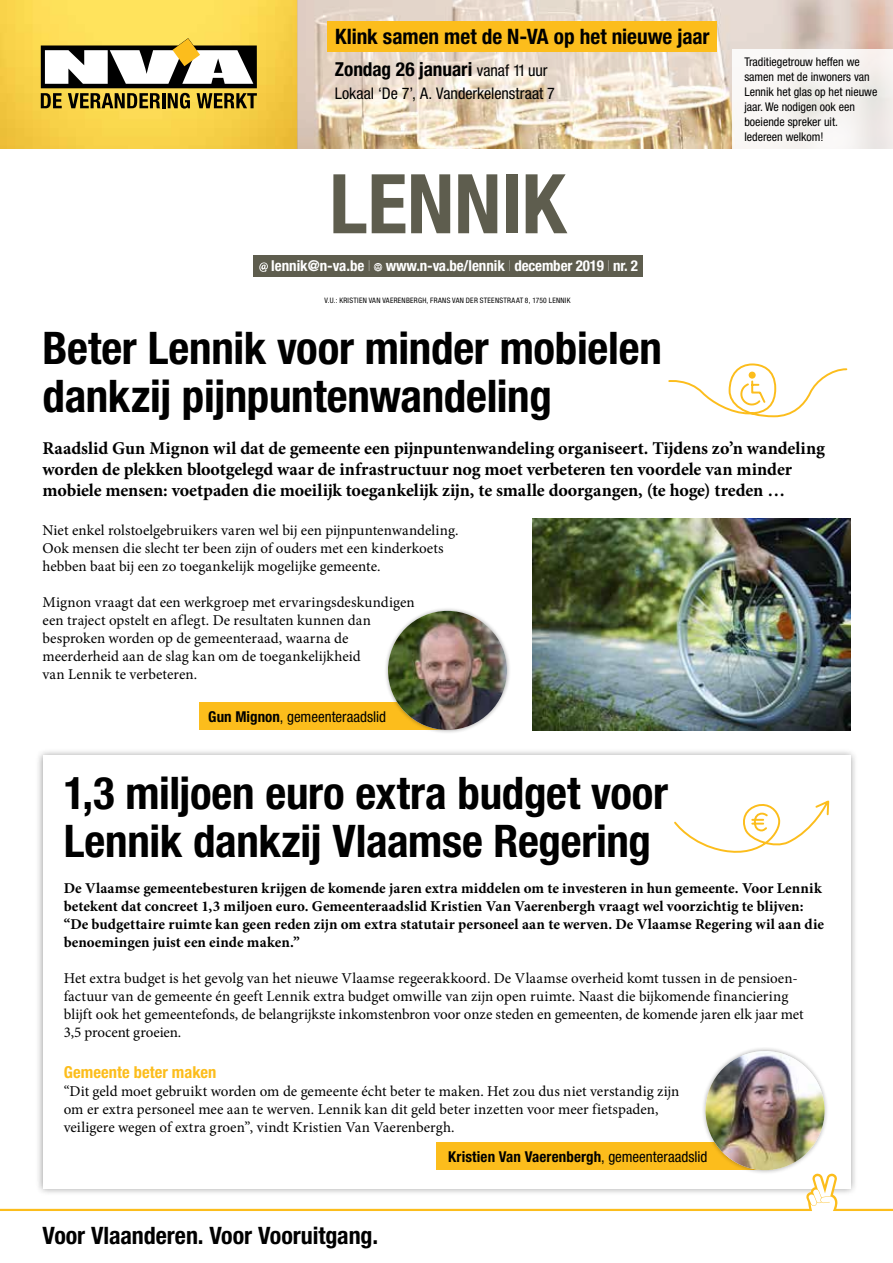
<style>
.page{position:relative;width:893px;height:1263px;background:#fff}
.page>*{position:absolute;margin:0;border:0;box-sizing:border-box;transform-origin:0 0}
.t1{font:700 condensed 82.5px "Helvetica Neue LT Std";letter-spacing:-.005em;color:#5e5d4e}
.t2{font:700 condensed 45px/48px "Helvetica Neue LT Std";letter-spacing:-.005em;color:#000}
.t3{font:700 condensed 24px "Helvetica Neue LT Std";letter-spacing:-.005em;color:#000}
.t4{font:700 condensed 21.3px "Helvetica Neue LT Std";color:#000}
.t5{font:700 condensed 19.35px "Helvetica Neue LT Std";letter-spacing:-.005em;color:#000}
.t6{font:700 18px/21px "Minion Pro";letter-spacing:-.005em;color:#000}
.t7{font:700 condensed 16.5px "Helvetica Neue LT Std";letter-spacing:.005em;color:#fcbd1c}
.t8{font:condensed 16.05px "Helvetica Neue LT Std";color:#000}
.t9{font:15px/18px "Minion Pro";color:#000}
.t10{font:700 15px/18px "Minion Pro";color:#000}
.t11{font:700 condensed 15px "Helvetica Neue LT Std";letter-spacing:-.01em;color:#fff}
.t12{font:700 condensed 15px "Helvetica Neue LT Std";letter-spacing:.005em;color:#000}
.t13{font:condensed 15px "Helvetica Neue LT Std";color:#000}
.t14{font:condensed 12px/15px "Helvetica Neue LT Std";color:#000}
.t15{font:condensed 7.5px "Helvetica Neue LT Std";letter-spacing:.035em;color:#000}
.s1{font-weight:400;font-size:16.05px}
.s2{font-weight:200}
.s3{font-weight:700}
.s4{font-weight:400}
</style>
<div class="page">
<div style="left:253px;top:255px;width:389px;height:21px;background:#5e5d4e"></div>
<svg style="left:259px;top:262px;width:9px;height:10px"></svg>
<svg style="left:374px;top:263px;width:8px;height:8px"></svg>
<img style="left:0;top:0;width:893px;height:149px">
<svg style="left:41px;top:38px;width:216px;height:71px"></svg>
<div style="left:327px;top:21px;width:390px;height:31px;background:#fcbd1c"></div>
<div style="left:732px;top:49px;width:161px;height:100px;background:linear-gradient(to right,#fbf9f8,#f0ecea)"></div>
<div style="left:35px;top:748px;width:823px;height:449px;background:#000;opacity:.4"></div>
<div style="left:43px;top:756px;width:807px;height:433px;background:#fff"></div>
<svg style="left:674px;top:800px;width:156px;height:53px"></svg>
<div style="left:436px;top:1142px;width:336px;height:28px;background:#fcbd1c"></div>
<div style="left:701px;top:1046px;width:128px;height:128px;background:#000;opacity:.3"></div>
<img style="left:705px;top:1051px;width:120px;height:119px;border-radius:60px">
<div style="left:200px;top:702px;width:243px;height:28px;background:#fcbd1c"></div>
<div style="left:384px;top:607px;width:127px;height:127px;background:#000;opacity:.3"></div>
<img style="left:388px;top:611px;width:119px;height:119px;border-radius:60px">
<img style="left:532px;top:518px;width:318px;height:212px">
<svg style="left:668px;top:363px;width:180px;height:55px"></svg>
<div style="left:749px;top:372px;width:7px;height:7px;border:2px solid #fcbd1c;border-radius:50%"></div>
<svg style="left:0;top:1173px;width:893px;height:38px"></svg>
<h3 class="t4" style="left:335px;top:24px;width:376px">Klink samen met de N-VA op het nieuwe jaar</h3>
<p class="t5" style="left:335px;top:58px;width:214px">Zondag 26 januari <span class="s1">vanaf 11 uur</span></p>
<p class="t8" style="left:335px;top:84px;width:221px">Lokaal ‘De 7’, A. Vanderkelenstraat 7</p>
<h1 class="t1" style="left:329px;top:154px;width:238px">LENNIK</h1>
<p class="t11" style="left:271px;top:257px;width:368px">lennik@n-va.be <span class="s2">I</span> www.n-va.be/lennik <span class="s2">I</span> december 2019 <span class="s2">I</span> nr. 2</p>
<p class="t15" style="left:325px;top:296px;width:247px">V.U.: KRISTIEN VAN VAERENBERGH, FRANS VAN DER STEENSTRAAT 8, 1750 LENNIK</p>
<p class="t14" style="left:744px;top:54px;width:135px">Traditiegetrouw heffen we samen met de inwoners van<br>Lennik het glas op het nieuwe jaar. We nodigen ook een boeiende spreker uit.<br>Iedereen welkom!</p>
<h2 class="t2" style="left:43px;top:323px;width:621px">Beter Lennik voor minder mobielen dankzij pijnpuntenwandeling</h2>
<p class="t6" style="left:43px;top:438px;width:784px">Raadslid Gun Mignon wil dat de gemeente een pijnpuntenwandeling organiseert. Tijdens zo’n wandeling worden de plekken blootgelegd waar de infrastructuur nog moet verbeteren ten voordele van minder mobiele mensen: voetpaden die moeilijk toegankelijk zijn, te smalle doorgangen, (te hoge) treden …</p>
<p class="t9" style="left:43px;top:521px;width:418px">Niet enkel rolstoelgebruikers varen wel bij een pijnpuntenwandeling.<br>Ook mensen die slecht ter been zijn of ouders met een kinderkoets hebben baat bij een zo toegankelijk mogelijke gemeente.</p>
<p class="t9" style="left:43px;top:593px;width:374px">Mignon vraagt dat een werkgroep met ervaringsdeskundigen een traject opstelt en aflegt. De resultaten kunnen dan besproken worden op de gemeenteraad, waarna de meerderheid aan de slag kan om de toegankelijkheid<br>van Lennik te verbeteren.</p>
<p class="t13" style="left:208px;top:707px;width:179px"><span class="s3">Gun Mignon</span>, gemeenteraadslid</p>
<h2 class="t2" style="left:64px;top:768px;width:606px">1,3 miljoen euro extra budget voor<br>Lennik dankzij Vlaamse Regering</h2>
<p class="t10" style="left:64px;top:879px;width:762px">De Vlaamse gemeentebesturen krijgen de komende jaren extra middelen om te investeren in hun gemeente. Voor Lennik betekent dat concreet 1,3 miljoen euro. Gemeenteraadslid Kristien Van Vaerenbergh vraagt wel voorzichtig te blijven: “De budgettaire ruimte kan geen reden zijn om extra statutair personeel aan te werven. De Vlaamse Regering wil aan die benoemingen juist een einde maken.”</p>
<p class="t9" style="left:64px;top:969px;width:742px">Het extra budget is het gevolg van het nieuwe Vlaamse regeerakkoord. De Vlaamse overheid komt tussen in de pensioen&shy;factuur van de gemeente én geeft Lennik extra budget omwille van zijn open ruimte. Naast die bijkomende financiering blijft ook het gemeentefonds, de belangrijkste inkomstenbron voor onze steden en gemeenten, de komende jaren elk jaar met 3,5 procent groeien.</p>
<p class="t7" style="left:64px;top:1062px;width:154px">Gemeente beter maken</p>
<p class="t9" style="left:64px;top:1082px;width:617px">“Dit geld moet gebruikt worden om de gemeente écht beter te maken. Het zou dus niet verstandig zijn om er extra personeel mee aan te werven. Lennik kan dit geld beter inzetten voor meer fietspaden, veiligere wegen of extra groen”, vindt Kristien Van Vaerenbergh.</p>
<p class="t12" style="left:448px;top:1147px;width:261px">Kristien Van Vaerenbergh<span class="s4">, gemeenteraadslid</span></p>
<h3 class="t3" style="left:43px;top:1221px;width:337px">Voor Vlaanderen. Voor Vooruitgang.</h3>
</div>
